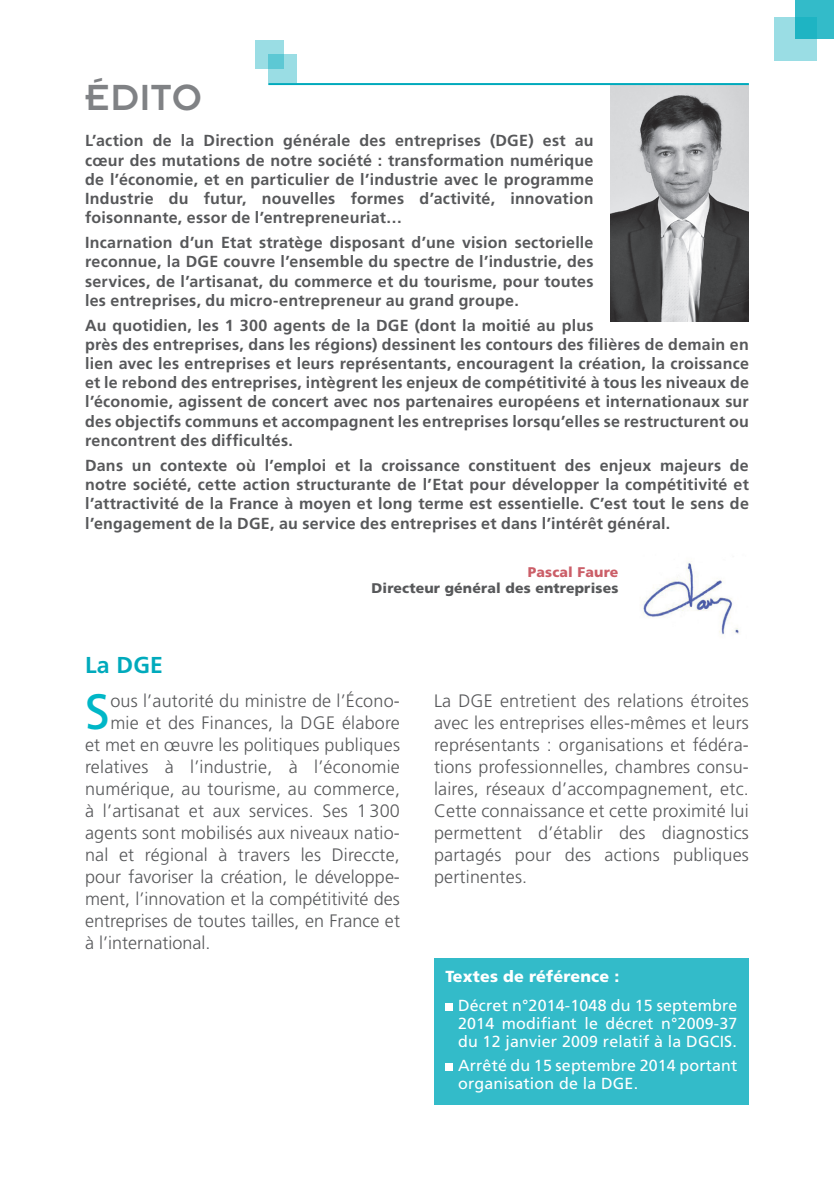
<style>
.page{position:relative;width:834px;height:1191px;background:#fff}
.page>*{position:absolute;margin:0;border:0;box-sizing:border-box;transform-origin:0 0}
.texte_courant{font:49.6px "Frutiger LT Std";color:#00b7c7}
.TITRE{font:40px "Insignia LT Std";letter-spacing:.01em;color:#808285}
.CHAPEAU{font:700 23px "Frutiger LT Std";color:#00aabc}
.texte_courant-2{font:300 18px/22px "Frutiger LT Std";letter-spacing:.01em;color:#57585a;text-align:justify}
.CHAPEAU-2{font:700 16px/19.2px "Frutiger LT Std";letter-spacing:.015em;color:#57585a;text-align:justify}
.t1{font:16px/18px "Frutiger LT Std";letter-spacing:.01em;color:#fff;text-align:justify}
.t2{font:900 16px "Frutiger LT Std";letter-spacing:.01em;color:#fff}
.titre_de_graph-tabl{font:900 14px "Frutiger LT Std";letter-spacing:.01em;color:#57585a}
.titre_de_graph-tabl-2{font:900 14px "Frutiger LT Std";letter-spacing:.01em;color:#cb5e68}
</style>
<div class="page">
<div style="left:795px;top:0;width:38px;height:38px;background:#33bbc9"></div>
<svg style="left:774px;top:17px;width:42px;height:43px;fill:#9adde4"></svg>
<div style="left:434px;top:958px;width:314px;height:147px;background:#33bbc9"></div>
<div style="left:445px;top:1003px;width:8px;height:8px;background:#fff"></div>
<div style="left:445px;top:1063px;width:8px;height:7px;background:#fff"></div>
<img style="left:643px;top:562px;width:96px;height:73px">
<img style="left:610px;top:85px;width:138px;height:236px">
<hr style="left:268px;top:83px;width:480px;height:2px;background:#00aabc">
<div style="left:255px;top:40px;width:28px;height:29px;background:#9adde4"></div>
<svg style="left:268px;top:55px;width:28px;height:28px"></svg>
<p class="TITRE" style="left:85px;top:77px;width:118px">ÉDITO</p>
<p class="CHAPEAU-2" style="left:85px;top:131px;width:510px">L’action de la Direction générale des entreprises (DGE) est au cœur des mutations de notre société : transformation numérique de l’économie, et en particulier de l’industrie avec le programme Industrie du futur, nouvelles formes d’activité, innovation foisonnante, essor de l’entrepreneuriat…</p>
<p class="CHAPEAU-2" style="left:85px;top:233px;width:510px">Incarnation d’un Etat stratège disposant d’une vision sectorielle reconnue, la DGE couvre l’ensemble du spectre de l’industrie, des services, de l’artisanat, du commerce et du tourisme, pour toutes les entreprises, du micro-entrepreneur au grand groupe.</p>
<p class="CHAPEAU-2" style="left:85px;top:315px;width:665px;text-align:left">Au quotidien, les 1 300 agents de la DGE (dont la moitié au plus<br>près des entreprises, dans les régions) dessinent les contours des filières de demain en lien avec les entreprises et leurs représentants, encouragent la création, la croissance et le rebond des entreprises, intègrent les enjeux de compétitivité à tous les niveaux de l’économie, agissent de concert avec nos partenaires européens et internationaux sur des objectifs communs et accompagnent les entreprises lorsqu’elles se restructurent ou rencontrent des difficultés.</p>
<p class="CHAPEAU-2" style="left:85px;top:455px;width:665px">Dans un contexte où l’emploi et la croissance constituent des enjeux majeurs de notre société, cette action structurante de l’Etat pour développer la compétitivité et l’attractivité de la France à moyen et long terme est essentielle. C’est tout le sens de l’engagement de la DGE, au service des entreprises et dans l’intérêt général.</p>
<p class="titre_de_graph-tabl-2" style="left:527px;top:563px;width:92px">Pascal Faure</p>
<p class="titre_de_graph-tabl" style="left:371px;top:579px;width:248px">Directeur général des entreprises</p>
<p class="CHAPEAU" style="left:85px;top:652px;width:79px">La DGE</p>
<p class="texte_courant" style="left:85px;top:682px;width:26px">S</p>
<p class="texte_courant-2" style="left:110px;top:689px;width:291px">ous l’autorité du ministre de l’Écono-</p>
<p class="texte_courant-2" style="left:110px;top:711px;width:291px">mie et des Finances, la DGE élabore</p>
<p class="texte_courant-2" style="left:85px;top:733px;width:316px">et met en œuvre les politiques publiques</p>
<p class="texte_courant-2" style="left:85px;top:755px;width:316px">relatives à l’industrie, à l’économie</p>
<p class="texte_courant-2" style="left:85px;top:777px;width:316px">numérique, au tourisme, au commerce,</p>
<p class="texte_courant-2" style="left:85px;top:799px;width:316px">à l’artisanat et aux services. Ses 1 300</p>
<p class="texte_courant-2" style="left:85px;top:821px;width:316px">agents sont mobilisés aux niveaux natio-</p>
<p class="texte_courant-2" style="left:85px;top:843px;width:316px">nal et régional à travers les Direccte,</p>
<p class="texte_courant-2" style="left:85px;top:865px;width:316px">pour favoriser la création, le développe-</p>
<p class="texte_courant-2" style="left:85px;top:887px;width:316px">ment, l’innovation et la compétitivité des</p>
<p class="texte_courant-2" style="left:85px;top:909px;width:316px">entreprises de toutes tailles, en France et</p>
<p class="texte_courant-2" style="left:85px;top:931px;width:127px">à l’international.</p>
<p class="texte_courant-2" style="left:434px;top:689px;width:316px">La DGE entretient des relations étroites avec les entreprises elles-mêmes et leurs représentants : organisations et fédéra&shy;tions professionnelles, chambres consu&shy;laires, réseaux d’accompagnement, etc.<br>Cette connaissance et cette proximité lui permettent d’établir des diagnostics partagés pour des actions publiques pertinentes.</p>
<p class="t2" style="left:445px;top:966px;width:175px">Textes de référence :</p>
<p class="t1" style="left:458px;top:996px;width:281px">Décret n°2014-1048 du 15 septembre 2014 modifiant le décret n°2009-37 du 12 janvier 2009 relatif à la DGCIS.</p>
<p class="t1" style="left:458px;top:1056px;width:281px">Arrêté du 15 septembre 2014 portant organisation de la DGE.</p>
</div>
